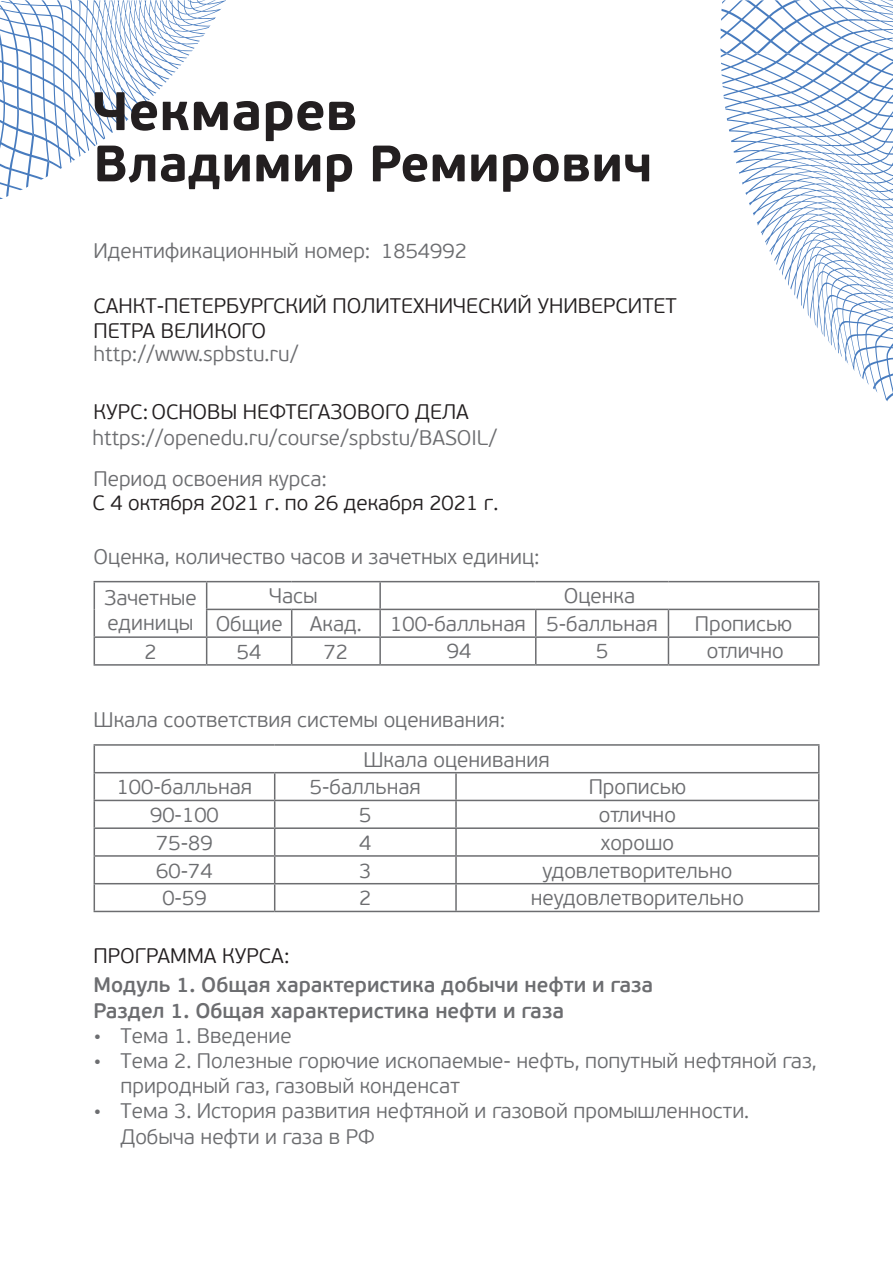
<style>
.page{position:relative;width:893px;height:1263px;background:#fff}
.page>*{position:absolute;margin:0;border:0;box-sizing:border-box;transform-origin:0 0}
.t1{font:700 54px "PF Beau Sans Pro";color:#231f20}
.t2{font:700 51px "PF Beau Sans Pro";color:#231f20}
.t3{font:300 21px/25.2px "PF Beau Sans Pro";color:#6c6d70}
.t4{font:300 21px "PF Beau Sans Pro";color:#231f20}
.t5{font:600 21px "PF Beau Sans Pro";color:#6c6d70}
</style>
<div class="page">
<svg style="left:720px;top:0;width:173px;height:54px"></svg>
<svg style="left:720px;top:54px;width:173px;height:348px"></svg>
<svg style="left:0;top:0;width:226px;height:199px"></svg>
<hr style="left:94px;top:581px;width:113px;height:1px;background:#6c6d70">
<hr style="left:207px;top:581px;width:85px;height:1px;background:#6c6d70">
<hr style="left:292px;top:581px;width:88px;height:1px;background:#6c6d70">
<hr style="left:380px;top:581px;width:156px;height:1px;background:#6c6d70">
<hr style="left:379px;top:582px;width:2px;height:27px;background:#6c6d70">
<hr style="left:536px;top:581px;width:132px;height:1px;background:#6c6d70">
<hr style="left:668px;top:581px;width:151px;height:1px;background:#6c6d70">
<hr style="left:206px;top:609px;width:86px;height:1px;background:#6c6d70">
<hr style="left:292px;top:609px;width:88px;height:1px;background:#6c6d70">
<hr style="left:380px;top:609px;width:156px;height:1px;background:#6c6d70">
<hr style="left:379px;top:610px;width:2px;height:26px;background:#6c6d70">
<hr style="left:536px;top:609px;width:132px;height:1px;background:#6c6d70">
<hr style="left:668px;top:609px;width:151px;height:1px;background:#6c6d70">
<hr style="left:94px;top:636px;width:113px;height:2px;background:#6c6d70">
<svg style="left:94px;top:582px;width:1px;height:82px"></svg>
<hr style="left:207px;top:636px;width:85px;height:2px;background:#6c6d70">
<svg style="left:206px;top:582px;width:1px;height:82px"></svg>
<hr style="left:292px;top:636px;width:88px;height:2px;background:#6c6d70">
<svg style="left:291px;top:610px;width:1px;height:54px"></svg>
<hr style="left:380px;top:636px;width:156px;height:2px;background:#6c6d70">
<hr style="left:379px;top:638px;width:2px;height:26px;background:#6c6d70">
<hr style="left:536px;top:636px;width:132px;height:2px;background:#6c6d70">
<svg style="left:535px;top:610px;width:1px;height:54px"></svg>
<hr style="left:668px;top:636px;width:151px;height:2px;background:#6c6d70">
<svg style="left:668px;top:610px;width:1px;height:54px"></svg>
<svg style="left:818px;top:582px;width:1px;height:82px"></svg>
<hr style="left:94px;top:664px;width:113px;height:2px;background:#6c6d70">
<hr style="left:207px;top:664px;width:85px;height:2px;background:#6c6d70">
<hr style="left:292px;top:664px;width:88px;height:2px;background:#6c6d70">
<hr style="left:380px;top:664px;width:156px;height:2px;background:#6c6d70">
<hr style="left:536px;top:664px;width:132px;height:2px;background:#6c6d70">
<hr style="left:668px;top:664px;width:151px;height:2px;background:#6c6d70">
<hr style="left:94px;top:744px;width:181px;height:2px;background:#6c6d70">
<hr style="left:275px;top:744px;width:181px;height:2px;background:#6c6d70">
<hr style="left:456px;top:744px;width:363px;height:2px;background:#6c6d70">
<hr style="left:94px;top:772px;width:181px;height:1px;background:#6c6d70">
<hr style="left:275px;top:772px;width:181px;height:1px;background:#6c6d70">
<hr style="left:456px;top:772px;width:363px;height:1px;background:#6c6d70">
<hr style="left:455px;top:773px;width:2px;height:27px;background:#6c6d70">
<hr style="left:94px;top:800px;width:181px;height:1px;background:#6c6d70">
<hr style="left:275px;top:800px;width:181px;height:1px;background:#6c6d70">
<hr style="left:456px;top:800px;width:363px;height:1px;background:#6c6d70">
<hr style="left:455px;top:801px;width:2px;height:26px;background:#6c6d70">
<hr style="left:94px;top:827px;width:181px;height:2px;background:#6c6d70">
<hr style="left:275px;top:827px;width:181px;height:2px;background:#6c6d70">
<hr style="left:456px;top:827px;width:363px;height:2px;background:#6c6d70">
<hr style="left:455px;top:829px;width:2px;height:26px;background:#6c6d70">
<hr style="left:94px;top:855px;width:181px;height:2px;background:#6c6d70">
<hr style="left:275px;top:855px;width:181px;height:2px;background:#6c6d70">
<hr style="left:456px;top:855px;width:363px;height:2px;background:#6c6d70">
<hr style="left:455px;top:857px;width:2px;height:26px;background:#6c6d70">
<hr style="left:94px;top:883px;width:181px;height:1px;background:#6c6d70">
<svg style="left:94px;top:746px;width:1px;height:165px"></svg>
<hr style="left:275px;top:883px;width:181px;height:1px;background:#6c6d70">
<svg style="left:274px;top:773px;width:1px;height:138px"></svg>
<hr style="left:456px;top:883px;width:363px;height:1px;background:#6c6d70">
<hr style="left:455px;top:884px;width:2px;height:27px;background:#6c6d70">
<svg style="left:818px;top:746px;width:1px;height:165px"></svg>
<hr style="left:94px;top:911px;width:181px;height:1px;background:#6c6d70">
<hr style="left:275px;top:911px;width:181px;height:1px;background:#6c6d70">
<hr style="left:456px;top:911px;width:363px;height:1px;background:#6c6d70">
<p class="t1" style="left:92px;top:78px;width:267px">Чекмарев</p>
<p class="t2" style="left:94px;top:132px;width:560px">Владимир Ремирович</p>
<p class="t3" style="left:94px;top:238px;width:278px">Идентификационный номер:</p>
<p class="t4" style="left:94px;top:293px;width:585px">САНКТ-ПЕТЕРБУРГСКИЙ ПОЛИТЕХНИЧЕСКИЙ УНИВЕРСИТЕТ</p>
<p class="t4" style="left:94px;top:319px;width:174px">ПЕТРА ВЕЛИКОГО</p>
<p class="t3" style="left:94px;top:342px;width:206px">http://www.spbstu.ru/</p>
<p class="t4" style="left:94px;top:400px;width:377px">КУРС:ОСНОВЫ НЕФТЕГАЗОВОГО ДЕЛА</p>
<p class="t3" style="left:381px;top:238px;width:87px">1854992</p>
<p class="t3" style="left:92px;top:426px;width:406px">https://openedu.ru/course/spbstu/BASOIL/</p>
<p class="t3" style="left:94px;top:466px;width:235px">Период освоения курса:</p>
<p class="t4" style="left:92px;top:491px;width:407px">С 4 октября 2021 г. по 26 декабря 2021 г.</p>
<p class="t3" style="left:94px;top:545px;width:448px">Оценка, количество часов и зачетных единиц:</p>
<p class="t3" style="left:104px;top:585px;width:94px">Зачетные единицы</p>
<p class="t3" style="left:269px;top:584px;width:50px">Часы</p>
<p class="t3" style="left:564px;top:584px;width:73px">Оценка</p>
<p class="t3" style="left:216px;top:612px;width:69px">Общие</p>
<p class="t3" style="left:310px;top:612px;width:53px">Акад.</p>
<p class="t3" style="left:390px;top:612px;width:137px">100-балльная</p>
<p class="t3" style="left:547px;top:612px;width:113px">5-балльная</p>
<p class="t3" style="left:695px;top:612px;width:99px">Прописью</p>
<p class="t3" style="left:144px;top:639px;width:14px">2</p>
<p class="t3" style="left:237px;top:639px;width:26px">54</p>
<p class="t3" style="left:324px;top:639px;width:26px">72</p>
<p class="t3" style="left:447px;top:639px;width:26px">94</p>
<p class="t3" style="left:596px;top:639px;width:14px">5</p>
<p class="t3" style="left:707px;top:639px;width:79px">отлично</p>
<p class="t3" style="left:94px;top:707px;width:413px">Шкала соответствия системы оценивания:</p>
<p class="t3" style="left:363px;top:747px;width:188px">Шкала оценивания</p>
<p class="t3" style="left:117px;top:775px;width:137px">100-балльная</p>
<p class="t3" style="left:310px;top:775px;width:113px">5-балльная</p>
<p class="t3" style="left:589px;top:775px;width:99px">Прописью</p>
<p class="t3" style="left:150px;top:803px;width:70px">90-100</p>
<p class="t3" style="left:359px;top:803px;width:14px">5</p>
<p class="t3" style="left:599px;top:803px;width:79px">отлично</p>
<p class="t3" style="left:156px;top:830px;width:58px">75-89</p>
<p class="t3" style="left:359px;top:830px;width:14px">4</p>
<p class="t3" style="left:601px;top:830px;width:75px">хорошо</p>
<p class="t3" style="left:156px;top:858px;width:58px">60-74</p>
<p class="t3" style="left:359px;top:858px;width:14px">3</p>
<p class="t3" style="left:542px;top:858px;width:192px">удовлетворительно</p>
<p class="t3" style="left:162px;top:886px;width:46px">0-59</p>
<p class="t3" style="left:359px;top:886px;width:14px">2</p>
<p class="t3" style="left:531px;top:886px;width:215px">неудовлетворительно</p>
<p class="t4" style="left:94px;top:944px;width:197px">ПРОГРАММА КУРСА:</p>
<p class="t5" style="left:94px;top:973px;width:561px">Модуль 1. Общая характеристика добычи нефти и газа</p>
<p class="t5" style="left:94px;top:998px;width:472px">Раздел 1. Общая характеристика нефти и газа</p>
<p class="t3" style="left:94px;top:1023px;width:199px">• Тема 1. Введение</p>
<p class="t3" style="left:121px;top:1048px;width:697px;text-indent:-27px">• Тема 2. Полезные горючие ископаемые- нефть, попутный нефтяной газ, природный газ, газовый конденсат</p>
<p class="t3" style="left:121px;top:1099px;width:630px;text-indent:-27px">• Тема 3. История развития нефтяной и газовой промышленности.<br>Добыча нефти и газа в РФ</p>
</div>
